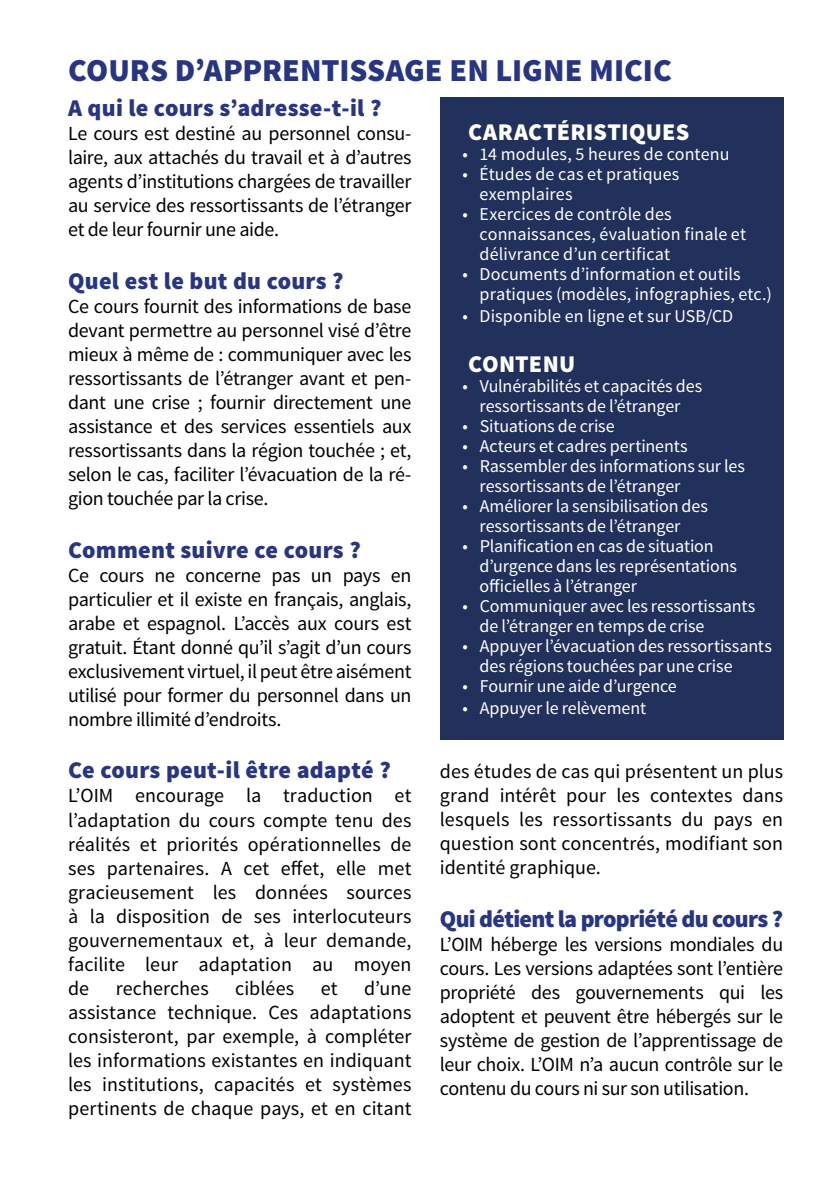
<style>
.page{position:relative;width:840px;height:1191px;background:#fff}
.page>*{position:absolute;margin:0;border:0;box-sizing:border-box;transform-origin:0 0}
.t1{font:900 32px "Source Sans Pro";color:#283583}
.t2{font:900 24px "Source Sans Pro";letter-spacing:.01em;color:#283583}
.t3{font:900 24px "Source Sans Pro";letter-spacing:-.03em;color:#283583}
.t4{font:900 24px "Source Sans Pro";letter-spacing:.01em;color:#fff}
.t5{font:20px/24px "Source Sans Pro";letter-spacing:-.01em;color:#000;text-align:justify}
.t6{font:18px/20px "Source Sans Pro";letter-spacing:-.005em;color:#fff}
</style>
<div class="page">
<div style="left:439px;top:98px;width:343px;height:642px;background:#21315b"></div>
<h1 class="t1" style="left:68px;top:49px;width:604px">COURS D’APPRENTISSAGE EN LIGNE MICIC</h1>
<p class="t4" style="left:468px;top:116px;width:222px">CARACTÉRISTIQUES</p>
<p class="t6" style="left:462px;top:144px;width:268px">• 14 modules, 5 heures de contenu</p>
<p class="t6" style="left:479px;top:164px;width:201px;text-indent:-17px">• Études de cas et pratiques exemplaires</p>
<p class="t6" style="left:479px;top:204px;width:268px;text-indent:-17px">• Exercices de contrôle des connaissances, évaluation finale et délivrance d’un certificat</p>
<p class="t6" style="left:479px;top:264px;width:293px;text-indent:-17px">• Documents d’information et outils pratiques (modèles, infographies, etc.)</p>
<p class="t6" style="left:462px;top:306px;width:272px">• Disponible en ligne et sur USB/CD</p>
<p class="t4" style="left:468px;top:348px;width:108px">CONTENU</p>
<p class="t6" style="left:462px;top:376px;width:241px;text-align:center">• Vulnérabilités et capacités des ressortissants de l’étranger</p>
<p class="t6" style="left:462px;top:416px;width:154px">• Situations de crise</p>
<p class="t6" style="left:462px;top:436px;width:226px">• Acteurs et cadres pertinents</p>
<p class="t6" style="left:479px;top:456px;width:267px;text-indent:-17px">• Rassembler des informations sur les ressortissants de l’étranger</p>
<p class="t6" style="left:462px;top:496px;width:247px;text-align:center">• Améliorer la sensibilisation des ressortissants de l’étranger</p>
<p class="t6" style="left:479px;top:536px;width:259px;text-indent:-17px">• Planification en cas de situation d’urgence dans les représentations officielles à l’étranger</p>
<p class="t6" style="left:479px;top:596px;width:277px;text-indent:-17px">• Communiquer avec les ressortissants de l’étranger en temps de crise</p>
<p class="t6" style="left:479px;top:636px;width:293px;text-indent:-17px">• Appuyer l’évacuation des ressortissants des régions touchées par une crise</p>
<p class="t6" style="left:462px;top:676px;width:216px">• Fournir une aide d’urgence</p>
<p class="t6" style="left:462px;top:698px;width:185px">• Appuyer le relèvement</p>
<p class="t2" style="left:68px;top:92px;width:315px">A qui le cours s’adresse-t-il ?</p>
<p class="t5" style="left:68px;top:122px;width:345px">Le cours est destiné au personnel consu&shy;laire, aux attachés du travail et à d’autres agents d’institutions chargées de travailler au service des ressortissants de l’étranger et de leur fournir une aide.</p>
<p class="t2" style="left:68px;top:265px;width:277px">Quel est le but du cours ?</p>
<p class="t5" style="left:68px;top:294px;width:345px">Ce cours fournit des informations de base devant permettre au personnel visé d’être mieux à même de : communiquer avec les ressortissants de l’étranger avant et pen&shy;dant une crise ; fournir directement une assistance et des services essentiels aux ressortissants dans la région touchée ; et, selon le cas, faciliter l’évacuation de la ré&shy;gion touchée par la crise.</p>
<p class="t2" style="left:68px;top:534px;width:294px">Comment suivre ce cours ?</p>
<p class="t5" style="left:68px;top:563px;width:345px">Ce cours ne concerne pas un pays en particulier et il existe en français, anglais, arabe et espagnol. L’accès aux cours est gratuit. Étant donné qu’il s’agit d’un cours exclusivement virtuel, il peut être aisément utilisé pour former du personnel dans un nombre illimité d’endroits.</p>
<p class="t2" style="left:68px;top:755px;width:324px">Ce cours peut-il être adapté ?</p>
<p class="t5" style="left:68px;top:784px;width:345px">L’OIM encourage la traduction et l’adaptation du cours compte tenu des réalités et priorités opérationnelles de ses partenaires. A cet effet, elle met gracieusement les données sources à la disposition de ses interlocuteurs gouvernementaux et, à leur demande, facilite leur adaptation au moyen de</p>
<p class="t5" style="left:439px;top:759px;width:345px">des études de cas qui présentent un plus grand intérêt pour les contextes dans lesquels les ressortissants du pays en question sont concentrés, modifiant son identité graphique.</p>
<p class="t3" style="left:439px;top:903px;width:344px">Qui détient la propriété du cours ?</p>
<p class="t5" style="left:439px;top:932px;width:345px">L’OIM héberge les versions mondiales du cours. Les versions adaptées sont l’entière propriété des gouvernements qui les adoptent et peuvent être hébergés sur le système de gestion de l’apprentissage de leur choix. L’OIM n’a aucun contrôle sur le contenu du cours ni sur son utilisation.</p>
<p class="t5" style="left:116px;top:976px;width:95px">recherches</p>
<p class="t5" style="left:235px;top:976px;width:60px">ciblées</p>
<p class="t5" style="left:320px;top:976px;width:18px">et</p>
<p class="t5" style="left:68px;top:976px;width:344px;text-indent:296px">d’une assistance technique. Ces adaptations consisteront, par exemple, à compléter les informations existantes en indiquant les institutions, capacités et systèmes pertinents de chaque pays, et en citant</p>
</div>
